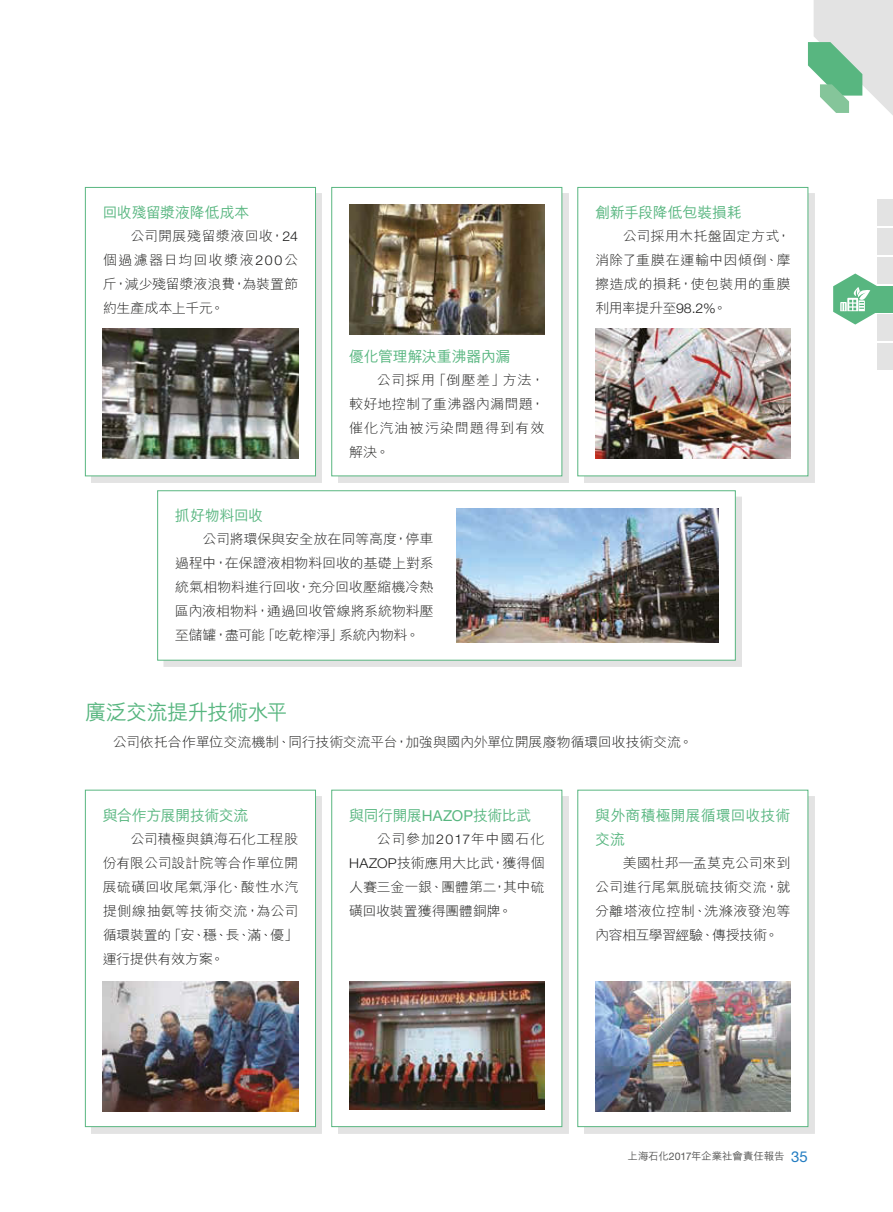
<style>
.page{position:relative;width:893px;height:1212px;background:#fff}
.page>*{position:absolute;margin:0;border:0;box-sizing:border-box;transform-origin:0 0}
.t1{font:500 21px "M Hei HK";letter-spacing:-.035em;color:#58b680}
.t2{font:500 15px "M Hei HK";letter-spacing:-.02em;color:#58b680}
.t3{font:500 15px/24px "M Hei HK";color:#58b680}
.t4{font:300 13.5px/24px "M Hei HK";letter-spacing:-.01em;color:#1c1c1b;text-align:justify;scale:1.05 1}
.t5{font:500 10.5px "M Hei HK";letter-spacing:-.02em;color:#575756}
.s1{font-family:"Helvetica Neue LT Std"}
.s2{font-family:"Helvetica Neue LT Std";font-weight:400}
.s3{font-family:"Helvetica Neue LT Std";font-weight:400;font-size:15px;color:#227cc1}
</style>
<div class="page">
<svg style="left:808px;top:0;width:85px;height:115px"></svg>
<div style="left:873px;top:286px;width:20px;height:26px;background:#58b680"></div>
<svg style="left:833px;top:273px;width:44px;height:52px"></svg>
<div style="left:877px;top:257px;width:16px;height:27px;background:#e3e3e3"></div>
<div style="left:877px;top:199px;width:16px;height:27px;background:#e3e3e3"></div>
<div style="left:877px;top:228px;width:16px;height:27px;background:#e3e3e3"></div>
<div style="left:877px;top:314px;width:16px;height:27px;background:#e3e3e3"></div>
<div style="left:877px;top:343px;width:16px;height:27px;background:#e3e3e3"></div>
<div style="left:91px;top:193px;width:231px;height:290px;background:#e3e3e3"></div>
<div style="left:85px;top:187px;width:230px;height:289px;background:#fff"></div>
<div style="left:85px;top:187px;width:231px;height:289px;border:1px solid #58b680"></div>
<div style="left:91px;top:796px;width:231px;height:337px;background:#e3e3e3"></div>
<div style="left:85px;top:790px;width:230px;height:336px;background:#fff"></div>
<div style="left:85px;top:790px;width:231px;height:337px;border:1px solid #58b680"></div>
<svg style="left:584px;top:193px;width:231px;height:290px;background:#dae0dd"></svg>
<div style="left:578px;top:187px;width:230px;height:289px;background:#fff"></div>
<div style="left:577px;top:187px;width:231px;height:289px;border:1px solid #58b680"></div>
<svg style="left:584px;top:796px;width:231px;height:337px;background:#dce0de"></svg>
<div style="left:578px;top:790px;width:230px;height:336px;background:#fff"></div>
<div style="left:577px;top:790px;width:231px;height:337px;border:1px solid #58b680"></div>
<svg style="left:338px;top:193px;width:231px;height:290px;background:#dbe0dd"></svg>
<div style="left:332px;top:187px;width:230px;height:289px;background:#fff"></div>
<div style="left:331px;top:187px;width:231px;height:289px;border:1px solid #58b680"></div>
<svg style="left:338px;top:796px;width:231px;height:337px;background:#dce1de"></svg>
<div style="left:332px;top:790px;width:230px;height:336px;background:#fff"></div>
<div style="left:331px;top:790px;width:231px;height:337px;border:1px solid #58b680"></div>
<img style="left:103px;top:328px;width:195px;height:131px">
<img style="left:349px;top:205px;width:196px;height:130px">
<img style="left:595px;top:328px;width:196px;height:131px">
<div style="left:164px;top:497px;width:578px;height:170px;background:#e3e3e3"></div>
<div style="left:158px;top:491px;width:577px;height:169px;background:#fff"></div>
<div style="left:157px;top:490px;width:579px;height:170px;border:1px solid #58b680"></div>
<img style="left:457px;top:508px;width:261px;height:135px">
<img style="left:103px;top:981px;width:195px;height:130px">
<img style="left:349px;top:981px;width:196px;height:128px">
<img style="left:595px;top:981px;width:196px;height:130px">
<p class="t2" style="left:103px;top:202px;width:148px">回收殘留漿液降低成本</p>
<p class="t4" style="left:103px;top:223px;width:188px;text-indent:28px">公司開展殘留漿液回收，<span class="s1">24</span>個過濾器日均回收漿液<span class="s1">200</span>公斤，減少殘留漿液浪費，為裝置節約生產成本上千元。</p>
<p class="t2" style="left:349px;top:346px;width:163px">優化管理解決重沸器內漏</p>
<p class="t4" style="left:349px;top:367px;width:188px;text-indent:28px">公司採用「倒壓差」方法，較好地控制了重沸器內漏問題，催化汽油被污染問題得到有效解決。</p>
<p class="t2" style="left:175px;top:505px;width:90px">抓好物料回收</p>
<p class="t4" style="left:175px;top:527px;width:248px;text-indent:28px">公司將環保與安全放在同等高度，停車過程中，在保證液相物料回收的基礎上對系統氣相物料進行回收，充分回收壓縮機冷熱區內液相物料，通過回收管線將系統物料壓至儲罐，盡可能「吃乾榨淨」系統內物料。</p>
<h1 class="t1" style="left:85px;top:697px;width:204px">廣泛交流提升技術水平</h1>
<p class="t2" style="left:595px;top:202px;width:148px">創新手段降低包裝損耗</p>
<p class="t4" style="left:595px;top:223px;width:188px;text-indent:28px">公司採用木托盤固定方式，消除了重膜在運輸中因傾倒、摩擦造成的損耗，使包裝用的重膜利用率提升至<span class="s1">98.2%</span>。</p>
<p class="t4" style="left:113px;top:730px;width:554px">公司依托合作單位交流機制、同行技術交流平台，加強與國內外單位開展廢物循環回收技術交流。</p>
<p class="t2" style="left:103px;top:804px;width:147px">與合作方展開技術交流</p>
<p class="t4" style="left:103px;top:826px;width:188px;text-indent:28px">公司積極與鎮海石化工程股份有限公司設計院等合作單位開展硫磺回收尾氣淨化、酸性水汽提側線抽氨等技術交流，為公司循環裝置的「安、穩、長、滿、優」運行提供有效方案。</p>
<p class="t2" style="left:349px;top:804px;width:184px">與同行開展<span class="s2">HAZOP</span>技術比武</p>
<p class="t4" style="left:349px;top:826px;width:188px;text-indent:28px">公司參加<span class="s1">2017</span>年中國石化<span class="s1">HAZOP</span>技術應用大比武，獲得個人賽三金一銀、團體第二，其中硫磺回收裝置獲得團體銅牌。</p>
<p class="t3" style="left:595px;top:802px;width:197px">與外商積極開展循環回收技術交流</p>
<p class="t4" style="left:595px;top:850px;width:188px;text-indent:28px">美國杜邦—孟莫克公司來到公司進行尾氣脫硫技術交流，就分離塔液位控制、洗滌液發泡等內容相互學習經驗、傳授技術。</p>
<p class="t5" style="left:628px;top:1148px;width:182px">上海石化<span class="s2">2017</span>年企業社會責任報告 <span class="s3">35</span></p>
</div>
